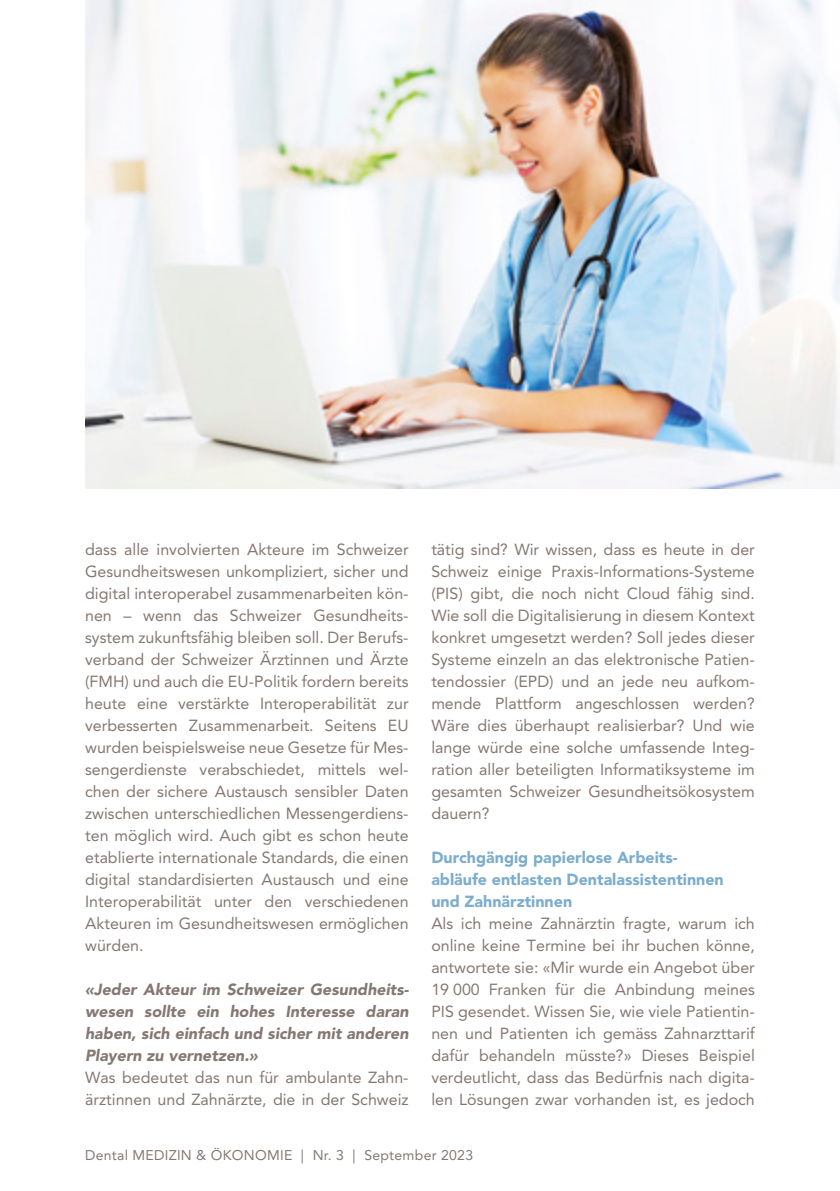
<style>
.page{position:relative;width:840px;height:1191px;background:#fff}
.page>*{position:absolute;margin:0;border:0;box-sizing:border-box;transform-origin:0 0}
.Lauftext{font:16px/22px "Avenir LT Std";color:#857872;text-align:justify}
.Titel_Lauftext_dunkelblau{font:italic 900 16px/22px "Avenir LT Std";color:#857872;text-align:justify}
.Titel_Lauftext_dunkelblau-2{font:900 16px/22px "Avenir LT Std";color:#7cadcc}
.t1{font:14px "Avenir LT Std";letter-spacing:.02em;color:#857872}
</style>
<div class="page">
<img style="left:85px;top:0;width:754px;height:489px">
<p class="Lauftext" style="left:85px;top:538px;width:325px">dass alle involvierten Akteure im Schweizer Gesundheitswesen unkompliziert, sicher und digital interoperabel zusammenarbeiten kön&shy;nen – wenn das Schweizer Gesundheits&shy;system zukunftsfähig bleiben soll. Der Berufs&shy;verband der Schweizer Ärztinnen und Ärzte (FMH) und auch die EU-Politik fordern bereits heute eine verstärkte Interoperabilität zur verbesserten Zusammenarbeit. Seitens EU wurden beispielsweise neue Gesetze für Mes&shy;sengerdienste verabschiedet, mittels wel&shy;chen der sichere Austausch sensibler Daten zwischen unterschiedlichen Messengerdiens&shy;ten möglich wird. Auch gibt es schon heute etablierte internationale Standards, die einen digital standardisierten Austausch und eine Interoperabilität unter den verschiedenen Akteuren im Gesundheitswesen ermöglichen würden.</p>
<p class="Titel_Lauftext_dunkelblau" style="left:85px;top:978px;width:325px">«Jeder Akteur im Schweizer Gesundheits&shy;wesen sollte ein hohes Interesse daran haben, sich einfach und sicher mit anderen Playern zu vernetzen.»</p>
<p class="Lauftext" style="left:85px;top:1066px;width:325px">Was bedeutet das nun für ambulante Zahn&shy;ärztinnen und Zahnärzte, die in der Schweiz</p>
<p class="Lauftext" style="left:431px;top:538px;width:325px">tätig sind? Wir wissen, dass es heute in der Schweiz einige Praxis-Informations-Systeme (PIS) gibt, die noch nicht Cloud fähig sind.<br>Wie soll die Digitalisierung in diesem Kontext konkret umgesetzt werden? Soll jedes dieser Systeme einzeln an das elektronische Patien&shy;tendossier (EPD) und an jede neu aufkom&shy;mende Plattform angeschlossen werden?<br>Wäre dies überhaupt realisierbar? Und wie lange würde eine solche umfassende Integ&shy;ration aller beteiligten Informatiksysteme im gesamten Schweizer Gesundheitsökosystem dauern?</p>
<p class="Titel_Lauftext_dunkelblau-2" style="left:431px;top:846px;width:294px">Durchgängig papierlose Arbeits&shy;abläufe entlasten Dentalassistentinnen und Zahnärztinnen</p>
<p class="Lauftext" style="left:431px;top:912px;width:325px">Als ich meine Zahnärztin fragte, warum ich online keine Termine bei ihr buchen könne, antwortete sie: «Mir wurde ein Angebot über 19 000 Franken für die Anbindung meines PIS gesendet. Wissen Sie, wie viele Patientin&shy;nen und Patienten ich gemäss Zahnarzttarif dafür behandeln müsste?» Dieses Beispiel verdeutlicht, dass das Bedürfnis nach digita&shy;len Lösungen zwar vorhanden ist, es jedoch</p>
<p class="t1" style="left:85px;top:1146px;width:389px">Dental MEDIZIN &amp; ÖKONOMIE | Nr. 3 | September 2023</p>
</div>
